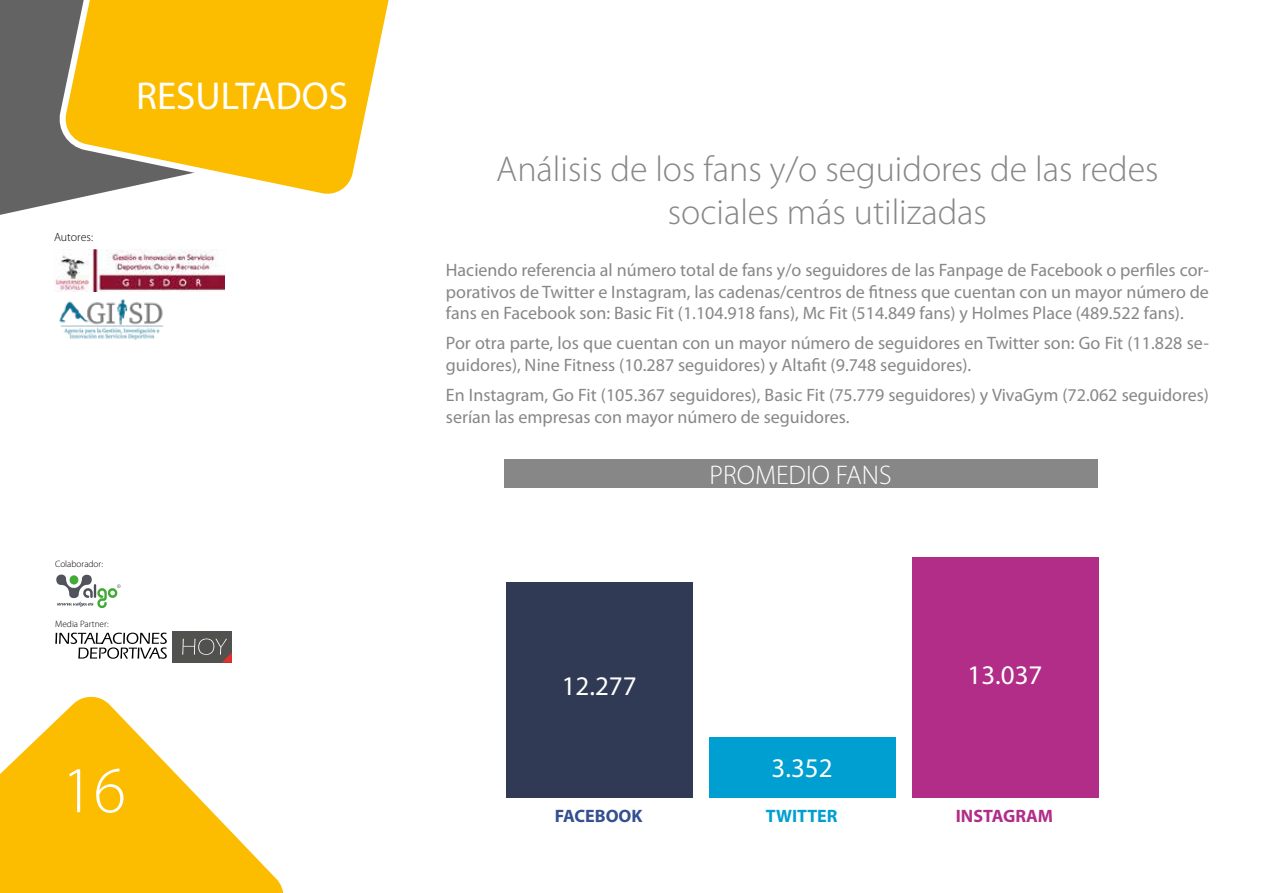
<style>
.page{position:relative;width:1263px;height:893px;background:#fff}
.page>*{position:absolute;margin:0;border:0;box-sizing:border-box;transform-origin:0 0}
.t1{font:300 66px "Myriad Pro";color:#fff}
.t2{font:39px "Myriad Pro";color:#fff}
.t3{font:300 36px/43.2px "Myriad Pro";color:#878787;text-align:center}
.t4{font:27px "Myriad Pro";color:#fff}
.t5{font:300 27px "Myriad Pro";color:#fff}
.t6{font:18px/21.6px "Myriad Pro";color:#878787}
.t7{font:700 18px "Myriad Pro";color:#b12d88}
.t8{font:700 18px "Myriad Pro";color:#345090}
.t9{font:700 18px "Myriad Pro";color:#009fd1}
.t10{font:300 12px "Myriad Pro";letter-spacing:-.005em;color:#000}
.t11{font:300 9.3px "Myriad Pro";color:#000}
</style>
<div class="page">
<svg style="left:0;top:696px;width:284px;height:197px"></svg>
<img style="left:56px;top:575px;width:22px;height:23px">
<div style="left:173px;top:631px;width:59px;height:32px;background:#515150"></div>
<svg style="left:55px;top:633px;width:112px;height:26px"></svg>
<svg style="left:182px;top:639px;width:50px;height:24px"></svg>
<img style="left:59px;top:299px;width:105px;height:41px">
<img style="left:54px;top:249px;width:171px;height:42px">
<div style="left:0;top:0;width:53px;height:215px;background:#646363"></div>
<svg style="left:53px;top:0;width:336px;height:204px"></svg>
<div style="left:506px;top:583px;width:187px;height:215px;background:#313a54"></div>
<div style="left:504px;top:459px;width:593px;height:29px;background:#878787"></div>
<div style="left:709px;top:738px;width:186px;height:60px;background:#009fd1"></div>
<div style="left:912px;top:557px;width:186px;height:241px;background:#b12d88"></div>
<h2 class="t2" style="left:136px;top:75px;width:214px">RESULTADOS</h2>
<p class="t10" style="left:54px;top:230px;width:41px">Autores:</p>
<p class="t11" style="left:55px;top:559px;width:49px">Colaborador:</p>
<p class="t11" style="left:55px;top:619px;width:55px">Media Partner:</p>
<h1 class="t1" style="left:62px;top:754px;width:66px">16</h1>
<h3 class="t3" style="left:496px;top:148px;width:664px">Análisis de los fans y/o seguidores de las redes sociales más utilizadas</h3>
<p class="t6" style="left:446px;top:259px;width:764px;text-align:justify">Haciendo referencia al número total de fans y/o seguidores de las Fanpage de Facebook o perfiles cor&shy;porativos de Twitter e Instagram, las cadenas/centros de fitness que cuentan con un mayor número de fans en Facebook son: Basic Fit (1.104.918 fans), Mc Fit (514.849 fans) y Holmes Place (489.522 fans).</p>
<p class="t6" style="left:446px;top:333px;width:764px">Por otra parte, los que cuentan con un mayor número de seguidores en Twitter son: Go Fit (11.828 se&shy;guidores), Nine Fitness (10.287 seguidores) y Altafit (9.748 seguidores).</p>
<p class="t6" style="left:446px;top:384px;width:765px">En Instagram, Go Fit (105.367 seguidores), Basic Fit (75.779 seguidores) y VivaGym (72.062 seguidores) serían las empresas con mayor número de seguidores.</p>
<h3 class="t5" style="left:709px;top:460px;width:184px">PROMEDIO FANS</h3>
<h3 class="t4" style="left:562px;top:671px;width:76px">12.277</h3>
<p class="t8" style="left:555px;top:805px;width:89px">FACEBOOK</p>
<h3 class="t4" style="left:771px;top:753px;width:62px">3.352</h3>
<p class="t9" style="left:766px;top:805px;width:73px">TWITTER</p>
<h3 class="t4" style="left:967px;top:660px;width:76px">13.037</h3>
<p class="t7" style="left:956px;top:805px;width:99px">INSTAGRAM</p>
</div>
